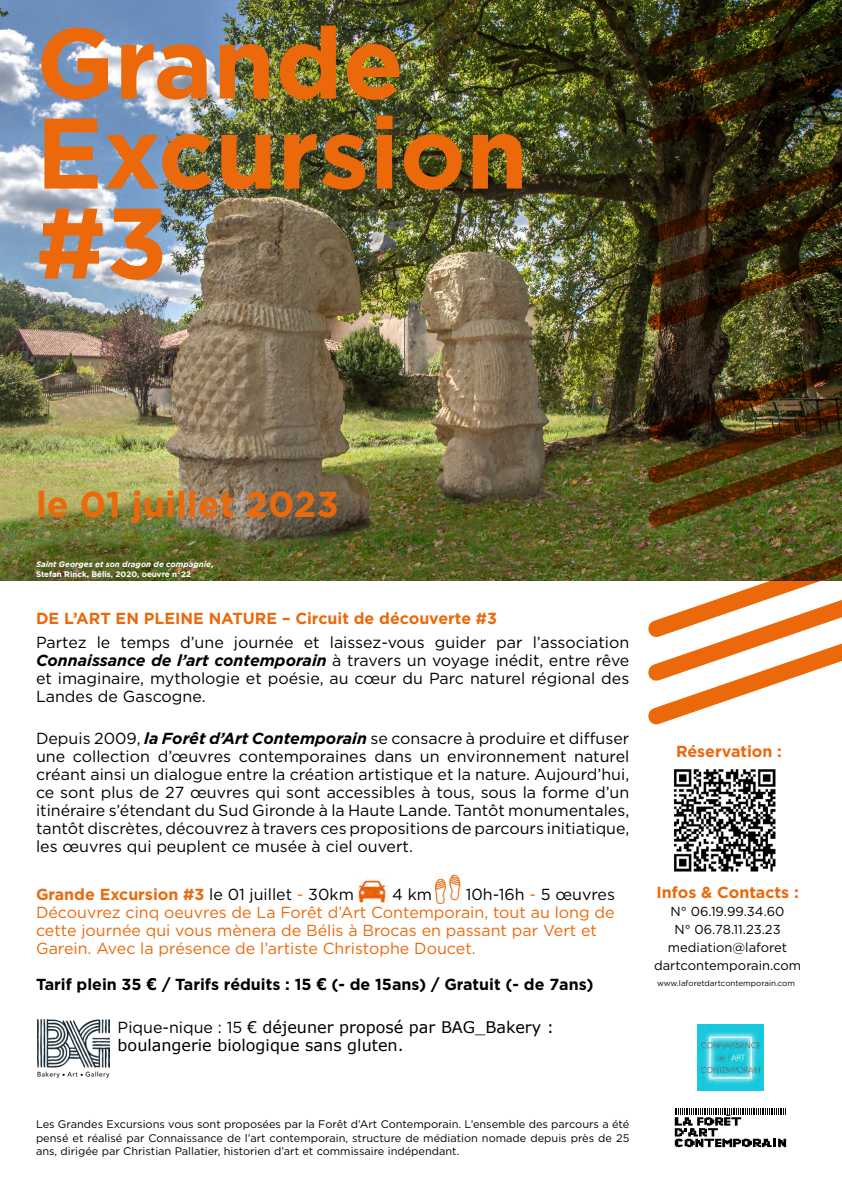
<style>
.page{position:relative;width:842px;height:1191px;background:#fff}
.page>*{position:absolute;margin:0;border:0;box-sizing:border-box;transform-origin:0 0}
.t1{font:700 100px/90px "Gotham";color:#eb690b}
.t2{font:700 36px "Gotham";color:#eb690b}
.t3{font:16px/18px "Gotham";color:#000;text-align:justify}
.t4{font:16px/18px "Gotham";color:#eb690b}
.t5{font:700 16px "Gotham";color:#eb690b}
.t6{font:16px/18px "Verdana";color:#000}
.t7{font:700 16px "Gotham";color:#000}
.t8{font:13px/18px "Gotham";color:#000;text-align:center}
.t9{font:11px/13.2px "Gotham";color:#000;text-align:justify}
.t10{font:italic 700 8px/9.6px "Gotham";color:#fff}
.t11{font:8px "Gotham";color:#000}
.s1{font-style:normal}
.s2{font-weight:700;font-style:italic}
.s3{font-weight:400;color:#000}
.s4{font-weight:400}
.s5{color:#000}
.s6{font-family:"Verdana"}
.s7{font-family:"Gotham"}
</style>
<div class="page">
<img style="left:0;top:0;width:637px;height:580px">
<img style="left:637px;top:0;width:205px;height:19px">
<img style="left:637px;top:20px;width:205px;height:43px">
<img style="left:637px;top:63px;width:205px;height:43px">
<img style="left:637px;top:107px;width:205px;height:109px">
<img style="left:637px;top:216px;width:205px;height:43px">
<img style="left:637px;top:259px;width:205px;height:44px">
<img style="left:637px;top:303px;width:205px;height:197px">
<svg style="left:637px;top:500px;width:205px;height:225px"></svg>
<svg style="left:675px;top:1108px;width:111px;height:39px"></svg>
<img style="left:356px;top:877px;width:31px;height:27px">
<img style="left:436px;top:874px;width:25px;height:29px">
<img style="left:697px;top:1024px;width:66px;height:66px">
<img style="left:674px;top:769px;width:102px;height:103px">
<img style="left:37px;top:1019px;width:72px;height:58px">
<h1 class="t1" style="left:36px;top:18px;width:494px">Grande<br>Excursion #3</h1>
<h2 class="t2" style="left:36px;top:480px;width:304px">le 01 juillet 2023</h2>
<p class="t10" style="left:36px;top:559px;width:179px">Saint Georges et son dragon de compagnie<span class="s1">,<br>Stefan Rinck, Bélis, 2020, oeuvre n°22</span></p>
<p class="t5" style="left:36px;top:608px;width:463px">DE L’ART EN PLEINE NATURE – Circuit de découverte #3</p>
<p class="t3" style="left:36px;top:633px;width:595px">Partez le temps d’une journée et laissez-vous guider par l’association <span class="s2">Connaissance de l’art contemporain</span> à travers un voyage inédit, entre rêve et imaginaire, mythologie et poésie, au cœur du Parc naturel régional des Landes de Gascogne.</p>
<p class="t3" style="left:36px;top:729px;width:595px">Depuis 2009, <span class="s2">la Forêt d’Art Contemporain</span> se consacre à produire et diffuser une collection d’œuvres contemporaines dans un environnement naturel créant ainsi un dialogue entre la création artistique et la nature. Aujourd’hui, ce sont plus de 27 œuvres qui sont accessibles à tous, sous la forme d’un itinéraire s’étendant du Sud Gironde à la Haute Lande. Tantôt monumentales, tantôt discrètes, découvrez à travers ces propositions de parcours initiatique, les œuvres qui peuplent ce musée à ciel ouvert.</p>
<p class="t5" style="left:36px;top:884px;width:319px">Grande Excursion #3 <span class="s3">le 01 juillet</span> <span class="s4">-</span> <span class="s3">30km</span></p>
<p class="t3" style="left:392px;top:885px;width:41px">4 km</p>
<p class="t5" style="left:676px;top:740px;width:107px">Réservation :</p>
<p class="t5" style="left:656px;top:882px;width:144px">Infos &amp; Contacts :</p>
<p class="t8" style="left:654px;top:902px;width:148px">N° 06.19.99.34.60<br>N° 06.78.11.23.23 mediation@laforet dartcontemporain.com</p>
<p class="t4" style="left:36px;top:885px;width:580px;text-indent:430px"><span class="s5">10h-16h</span> - <span class="s5">5 œuvres </span>Découvrez cinq oeuvres de La Forêt d’Art Contemporain, tout au long de cette journée qui vous mènera de Bélis à Brocas en passant par Vert et Garein. Avec la présence de l’artiste Christophe Doucet.</p>
<p class="t7" style="left:36px;top:974px;width:559px">Tarif plein 35 <span class="s6">€</span> / Tarifs réduits : 15 <span class="s6">€</span> (- de 15ans) / Gratuit (- de 7ans)</p>
<p class="t11" style="left:657px;top:977px;width:140px">www.laforetdartcontemporain.com</p>
<p class="t6" style="left:118px;top:1018px;width:438px"><span class="s7">Pique-nique : 15</span> € déjeuner proposé par BAG_Bakery : boulangerie biologique sans gluten.</p>
<p class="t9" style="left:36px;top:1117px;width:595px">Les Grandes Excursions vous sont proposées par la Forêt d’Art Contemporain. L’ensemble des parcours a été pensé et réalisé par Connaissance de l’art contemporain, structure de médiation nomade depuis près de 25 ans, dirigée par Christian Pallatier, historien d’art et commissaire indépendant.</p>
</div>
